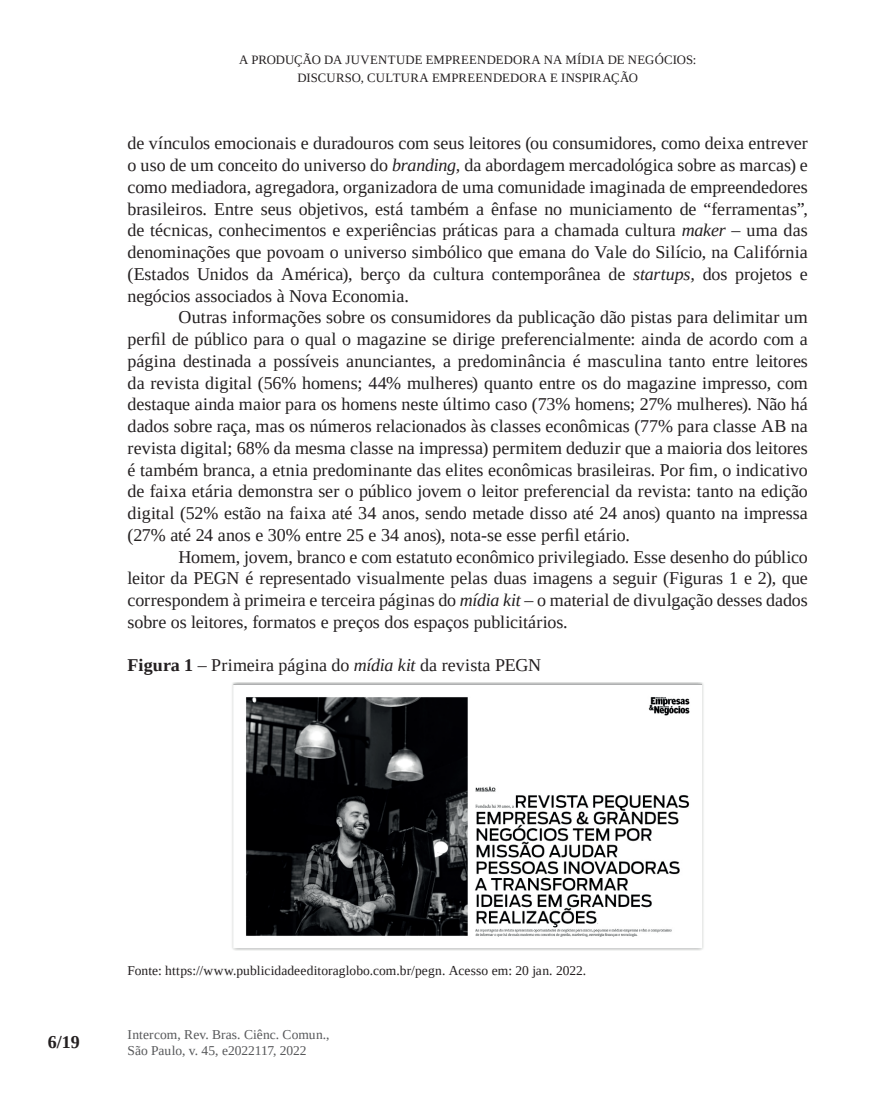
<style>
.page{position:relative;width:893px;height:1106px;background:#fff}
.page>*{position:absolute;margin:0;border:0;box-sizing:border-box;transform-origin:0 0}
.t1{font:18px/21.8px "Liberation Serif";letter-spacing:-.005em;color:#231f20;text-align:justify}
.t2{font:700 18px "Liberation Serif";color:#231f20}
.t3{font:13.5px "Liberation Serif";letter-spacing:.005em;color:#231f20}
.t4{font:13.5px/16.2px "Liberation Serif";letter-spacing:.005em;color:#57585a}
.t5{font:12.75px/18px "Liberation Serif";letter-spacing:.01em;color:#231f20;text-align:center}
.s1{font-style:italic}
.s2{font-weight:700}
</style>
<div class="page">
<img style="left:232px;top:683px;width:472px;height:267px">
<p class="t5" style="left:239px;top:51px;width:459px">A PRODUÇÃO DA JUVENTUDE EMPREENDEDORA NA MÍDIA DE NEGÓCIOS:<br>DISCURSO, CULTURA EMPREENDEDORA E INSPIRAÇÃO</p>
<p class="t1" style="left:128px;top:132px;width:682px">de vínculos emocionais e duradouros com seus leitores (ou consumidores, como deixa entrever o uso de um conceito do universo do <span class="s1">branding,</span> da abordagem mercadológica sobre as marcas) e como mediadora, agregadora, organizadora de uma comunidade imaginada de empreendedores brasileiros. Entre seus objetivos, está também a ênfase no municiamento de “ferramentas”, de técnicas, conhecimentos e experiências práticas para a chamada cultura <span class="s1">maker –</span> uma das denominações que povoam o universo simbólico que emana do Vale do Silício, na Califórnia (Estados Unidos da América), berço da cultura contemporânea de <span class="s1">startups,</span> dos projetos e negócios associados à Nova Economia.</p>
<p class="t1" style="left:128px;top:306px;width:682px;text-indent:51px">Outras informações sobre os consumidores da publicação dão pistas para delimitar um perfil de público para o qual o magazine se dirige preferencialmente: ainda de acordo com a página destinada a possíveis anunciantes, a predominância é masculina tanto entre leitores da revista digital (56% homens; 44% mulheres) quanto entre os do magazine impresso, com destaque ainda maior para os homens neste último caso (73% homens; 27% mulheres). Não há dados sobre raça, mas os números relacionados às classes econômicas (77% para classe AB na revista digital; 68% da mesma classe na impressa) permitem deduzir que a maioria dos leitores é também branca, a etnia predominante das elites econômicas brasileiras. Por fim, o indicativo de faixa etária demonstra ser o público jovem o leitor preferencial da revista: tanto na edição digital (52% estão na faixa até 34 anos, sendo metade disso até 24 anos) quanto na impressa (27% até 24 anos e 30% entre 25 e 34 anos), nota-se esse perfil etário.</p>
<p class="t1" style="left:128px;top:545px;width:682px;text-indent:51px">Homem, jovem, branco e com estatuto econômico privilegiado. Esse desenho do público leitor da PEGN é representado visualmente pelas duas imagens a seguir (Figuras 1 e 2), que correspondem à primeira e terceira páginas do <span class="s1">mídia kit –</span> o material de divulgação desses dados sobre os leitores, formatos e preços dos espaços publicitários.</p>
<p class="t1" style="left:128px;top:654px;width:415px"><span class="s2">Figura 1</span> – Primeira página do <span class="s1">mídia kit</span> da revista PEGN</p>
<p class="t2" style="left:48px;top:1030px;width:34px">6/19</p>
<p class="t3" style="left:128px;top:962px;width:460px">Fonte: https://www.publicidadeeditoraglobo.com.br/pegn. Acesso em: 20 jan. 2022.</p>
<p class="t4" style="left:128px;top:1026px;width:204px">Intercom, Rev. Bras. Ciênc. Comun.,<br>São Paulo, v. 45, e2022117, 2022</p>
</div>
